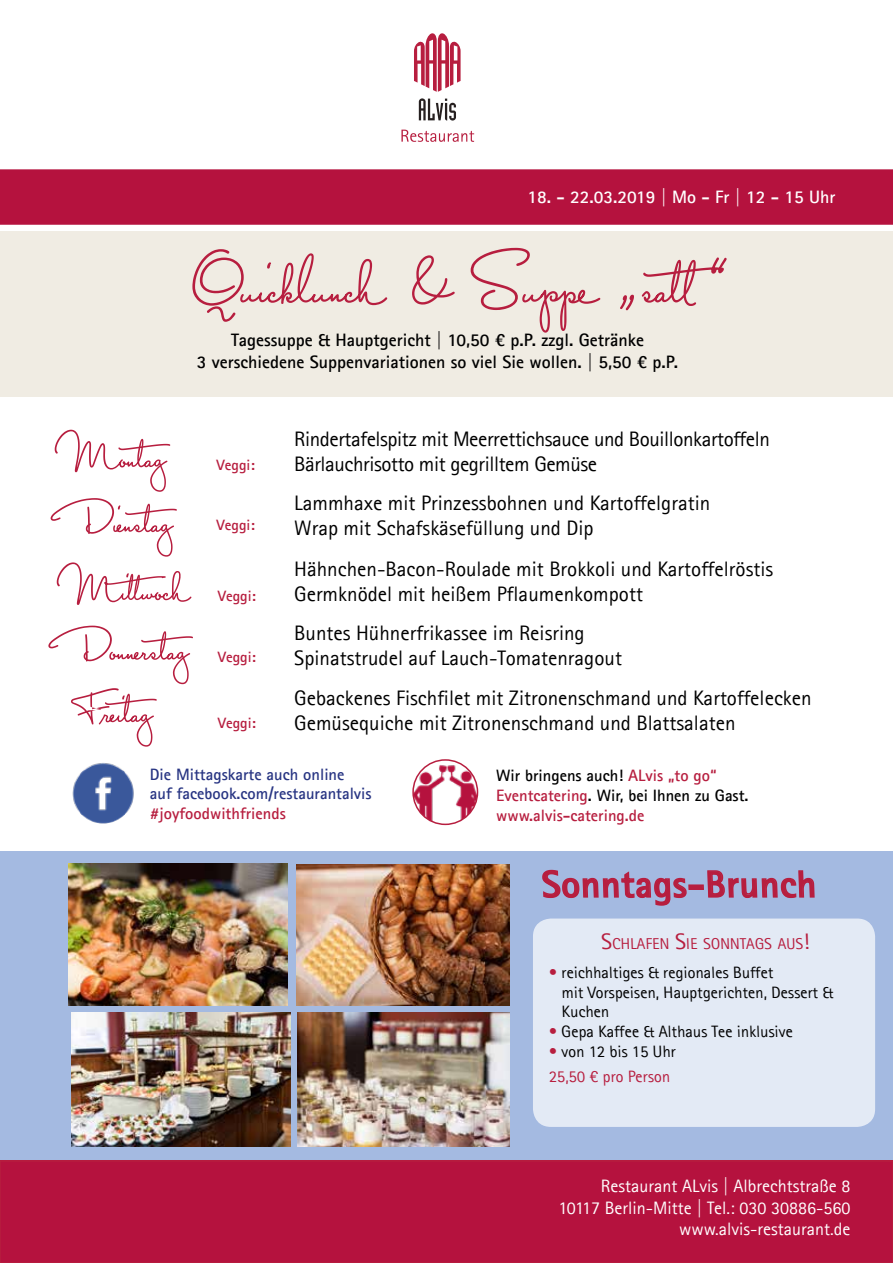
<style>
.page{position:relative;width:893px;height:1263px;background:#fff}
.page>*{position:absolute;margin:0;border:0;box-sizing:border-box;transform-origin:0 0}
.t1{font:700 37.5px "Agfa Rotis Sans Serif";color:#b71e3f}
.t2{font:21px/25.2px "Agfa Rotis Sans Serif";color:#000}
.t3{font:21px/25.2px "Agfa Rotis Sans Serif";letter-spacing:-.02em;color:#000}
.t4{font:700 18px/22.5px "Agfa Rotis Sans Serif";color:#000;text-align:center}
.t5{font:18px/21.6px "Agfa Rotis Sans Serif";color:#fff;text-align:right}
.t6{font:700 18px "Agfa Rotis Sans Serif";color:#fff}
.t7{font:16.5px/19.8px "Agfa Rotis Sans Serif";color:#000}
.t8{font:700 16.5px/19.8px "Agfa Rotis Sans Serif";color:#b71e3f}
.t9{font:700 16.5px/19.8px "Agfa Rotis Sans Serif";color:#283583}
.t10{font:16.5px/25.5px "Agfa Rotis Sans Serif";color:#b71e3f}
.t11{font:15.75px "Agfa Rotis Sans Serif";color:#b71e3f}
.t12{font:700 15px "Agfa Rotis Sans Serif";color:#b71e3f}
.s1{color:#000}
.s2{font-size:22.5px}
.s3{color:#b71e3f}
</style>
<div class="page">
<div style="left:0;top:170px;width:893px;height:54px;background:#b5123e"></div>
<div style="left:0;top:169px;width:893px;height:56px;border:2px solid #b5123e"></div>
<svg style="left:414px;top:33px;width:47px;height:59px"></svg>
<svg style="left:401px;top:130px;width:73px;height:12px"></svg>
<svg style="left:419px;top:98px;width:37px;height:23px"></svg>
<div style="left:1px;top:232px;width:892px;height:165px;background:#f0ece3"></div>
<svg style="left:192px;top:248px;width:535px;height:85px"></svg>
<div style="left:0;top:1161px;width:893px;height:102px;background:#b5123e"></div>
<div style="left:0;top:1160px;width:893px;height:103px;border:2px solid #b71e3f"></div>
<img style="left:71px;top:759px;width:64px;height:65px;border-radius:32px">
<img style="left:415px;top:762px;width:62px;height:35px">
<div style="left:412px;top:759px;width:66px;height:66px;border:2px solid #b71e3f;border-radius:50%"></div>
<svg style="left:55px;top:430px;width:115px;height:62px"></svg>
<svg style="left:51px;top:498px;width:140px;height:107px"></svg>
<svg style="left:48px;top:626px;width:145px;height:121px"></svg>
<div style="left:0;top:851px;width:893px;height:309px;background:#a4bae1"></div>
<img style="left:71px;top:1012px;width:219px;height:134px">
<img style="left:297px;top:979px;width:213px;height:26px">
<img style="left:68px;top:979px;width:219px;height:26px">
<img style="left:298px;top:1012px;width:212px;height:134px">
<img style="left:68px;top:797px;width:747px;height:182px">
<div style="left:533px;top:918px;width:342px;height:209px;background:#e3eaf5;border-radius:18px"></div>
<p class="t6" style="left:527px;top:185px;width:309px">18. - 22.03.2019 | Mo - Fr | 12 - 15 Uhr</p>
<p class="t4" style="left:197px;top:328px;width:483px">Tagessuppe &amp; Hauptgericht | 10,50 € p.P. zzgl. Getränke<br>3 verschiedene Suppenvariationen so viel Sie wollen. | 5,50 € p.P.</p>
<p class="t12" style="left:217px;top:455px;width:40px">Veggi:</p>
<p class="t12" style="left:217px;top:515px;width:40px">Veggi:</p>
<p class="t12" style="left:218px;top:586px;width:40px">Veggi:</p>
<p class="t12" style="left:218px;top:647px;width:40px">Veggi:</p>
<p class="t3" style="left:294px;top:426px;width:477px">Rindertafelspitz mit Meerrettichsauce und Bouillonkartoffeln<br>Bärlauchrisotto mit gegrilltem Gemüse</p>
<p class="t2" style="left:294px;top:490px;width:417px">Lammhaxe mit Prinzessbohnen und Kartoffelgratin<br>Wrap mit Schafskäsefüllung und Dip</p>
<p class="t2" style="left:294px;top:556px;width:480px">Hähnchen-Bacon-Roulade mit Brokkoli und Kartoffelröstis<br>Germknödel mit heißem Pflaumenkompott</p>
<p class="t2" style="left:294px;top:620px;width:329px">Buntes Hühnerfrikassee im Reisring<br>Spinatstrudel auf Lauch-Tomatenragout</p>
<p class="t2" style="left:294px;top:685px;width:519px">Gebackenes Fischfilet mit Zitronenschmand und Kartoffelecken</p>
<p class="t12" style="left:218px;top:713px;width:40px">Veggi:</p>
<p class="t2" style="left:294px;top:710px;width:443px">Gemüsequiche mit Zitronenschmand und Blattsalaten</p>
<p class="t9" style="left:150px;top:764px;width:223px">Die Mittagskarte auch online<br>auf facebook.com/restaurantalvis</p>
<p class="t8" style="left:150px;top:803px;width:137px">#joyfoodwithfriends</p>
<p class="t8" style="left:496px;top:766px;width:254px"><span class="s1">Wir bringens auch!</span> ALvis „to go“<br>Eventcatering<span class="s1">. Wir, bei Ihnen zu Gast. </span>www.alvis-catering.de</p>
<h1 class="t1" style="left:542px;top:860px;width:278px">Sonntags-Brunch</h1>
<p class="t11" style="left:602px;top:934px;width:211px"><span class="s2">S</span>CHLAFEN <span class="s2">S</span>IE SONNTAGS AUS<span class="s2">!</span></p>
<p class="t7" style="left:562px;top:962px;width:274px;text-indent:-13px"><span class="s3">•</span> reichhaltiges &amp; regionales Buffet<br>mit Vorspeisen, Hauptgerichten, Dessert &amp;<br>Kuchen</p>
<p class="t7" style="left:549px;top:1021px;width:246px"><span class="s3">•</span> Gepa Kaffee &amp; Althaus Tee inklusive</p>
<p class="t10" style="left:549px;top:1038px;width:129px">• <span class="s1">von 12 bis 15 Uhr<br></span>25,50 € pro Person</p>
<p class="t5" style="left:558px;top:1175px;width:293px">Restaurant ALvis | Albrechtstraße 8<br>10117 Berlin-Mitte | Tel.: 030 30886-560 www.alvis-restaurant.de</p>
</div>
